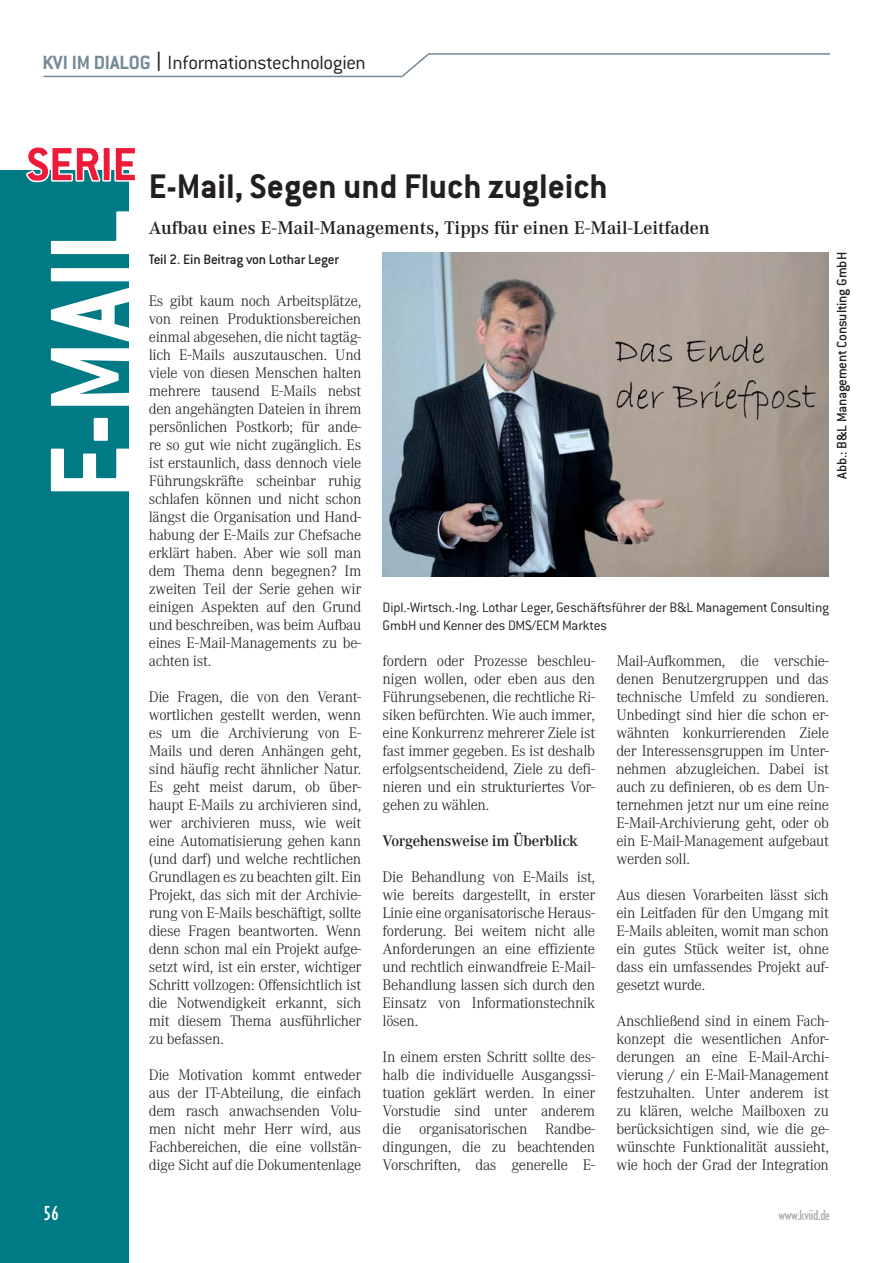
<style>
.page{position:relative;width:893px;height:1263px;background:#fff}
.page>*{position:absolute;margin:0;border:0;box-sizing:border-box;transform-origin:0 0}
.t1{font:700 124.5px "Conduit ITC";color:#fff;scale:.92 1}
.t2{font:700 51px "Conduit ITC";color:#ed1a3a}
.t3{font:700 37.5px "Conduit ITC";color:#231f20}
.t4{font:300 21px "Conduit ITC";letter-spacing:-.015em;color:#231f20}
.t5{font:condensed 21px "Gill Sans";color:#fff}
.t6{font:500 18px "Corporate ABQ";color:#231f20}
.t7{font:300 15px/18px "Corporate ABQ";letter-spacing:-.02em;color:#231f20;text-align:justify}
.t8{font:300 15px/18px "Conduit ITC";letter-spacing:-.015em;color:#231f20}
.t9{font:500 15px "Conduit ITC";letter-spacing:-.015em;color:#231f20}
.t10{font:500 15px "Corporate ABQ";letter-spacing:-.02em;color:#231f20}
.t11{font:condensed 15px "Gill Sans";letter-spacing:-.025em;color:#a7a9ac}
.s1{font-weight:700;color:#748a96}
.s2{font-family:"Gill Sans";font-weight:400}
</style>
<div class="page">
<div style="left:0;top:170px;width:129px;height:1093px;background:#007b85"></div>
<svg style="left:43px;top:53px;width:787px;height:25px"></svg>
<svg style="left:26px;top:170px;width:75px;height:13px"></svg>
<div style="left:102px;top:147px;width:9px;height:35px;border:3px solid #fff"></div>
<svg style="left:114px;top:170px;width:15px;height:12px"></svg>
<img style="left:383px;top:252px;width:446px;height:324px">
<h3 class="t4" style="left:42px;top:55px;width:325px"><span class="s1">KVI IM DIALOG</span> <span class="s2">|</span> Informationstechnologien</h3>
<h2 class="t2" style="left:27px;top:146px;width:112px">SERIE</h2>
<h1 class="t1" style="left:47px;top:499px;width:316px;rotate:-90deg">E-MAIL</h1>
<h3 class="t3" style="left:149px;top:173px;width:460px">E-Mail, Segen und Fluch zugleich</h3>
<p class="t6" style="left:149px;top:221px;width:562px">Aufbau eines E-Mail-Managements, Tipps für einen E-Mail-Leitfaden</p>
<p class="t9" style="left:149px;top:250px;width:192px">Teil 2. Ein Beitrag von Lothar Leger</p>
<p class="t7" style="left:149px;top:293px;width:214px">Es gibt kaum noch Arbeitsplätze, von reinen Produktionsbereichen einmal abgesehen, die nicht tagtäg&shy;lich E-Mails auszutauschen. Und viele von diesen Menschen halten mehrere tausend E-Mails nebst den angehängten Dateien in ihrem persönlichen Postkorb; für ande&shy;re so gut wie nicht zugänglich. Es ist erstaunlich, dass dennoch viele Führungskräfte scheinbar ruhig schlafen können und nicht schon längst die Organisation und Hand&shy;habung der E-Mails zur Chefsache erklärt haben. Aber wie soll man dem Thema denn begegnen? Im zweiten Teil der Serie gehen wir einigen Aspekten auf den Grund und beschreiben, was beim Aufbau eines E-Mail-Managements zu be&shy;achten ist.</p>
<p class="t7" style="left:149px;top:689px;width:214px">Die Fragen, die von den Verant&shy;wortlichen gestellt werden, wenn es um die Archivierung von E-Mails und deren Anhängen geht, sind häufig recht ähnlicher Natur.<br>Es geht meist darum, ob über&shy;haupt E-Mails zu archivieren sind, wer archivieren muss, wie weit eine Automatisierung gehen kann (und darf) und welche rechtlichen Grundlagen es zu beachten gilt. Ein Projekt, das sich mit der Archivie&shy;rung von E-Mails beschäftigt, sollte diese Fragen beantworten. Wenn denn schon mal ein Projekt aufge&shy;setzt wird, ist ein erster, wichtiger Schritt vollzogen: Offensichtlich ist die Notwendigkeit erkannt, sich mit diesem Thema ausführlicher zu befassen.</p>
<p class="t7" style="left:149px;top:1067px;width:214px">Die Motivation kommt entweder aus der IT-Abteilung, die einfach dem rasch anwachsenden Volu&shy;men nicht mehr Herr wird, aus Fachbereichen, die eine vollstän&shy;dige Sicht auf die Dokumentenlage</p>
<p class="t8" style="left:383px;top:600px;width:448px">Dipl.-Wirtsch.-Ing. Lothar Leger, Geschäftsführer der B&amp;L Management Consulting<br>GmbH und Kenner des DMS/ECM Marktes</p>
<p class="t7" style="left:383px;top:653px;width:214px">fordern oder Prozesse beschleu&shy;nigen wollen, oder eben aus den Führungsebenen, die rechtliche Ri&shy;siken befürchten. Wie auch immer, eine Konkurrenz mehrerer Ziele ist fast immer gegeben. Es ist deshalb erfolgsentscheidend, Ziele zu defi&shy;nieren und ein strukturiertes Vor&shy;gehen zu wählen.</p>
<p class="t10" style="left:383px;top:835px;width:197px">Vorgehensweise im Überblick</p>
<p class="t7" style="left:383px;top:869px;width:214px">Die Behandlung von E-Mails ist, wie bereits dargestellt, in erster Linie eine organisatorische Heraus&shy;forderung. Bei weitem nicht alle Anforderungen an eine effiziente und rechtlich einwandfreie E-Mail-Behandlung lassen sich durch den Einsatz von Informationstechnik lösen.</p>
<p class="t7" style="left:383px;top:1049px;width:214px">In einem ersten Schritt sollte des&shy;halb die individuelle Ausgangssi&shy;tuation geklärt werden. In einer Vorstudie sind unter anderem die organisatorischen Randbe&shy;dingungen, die zu beachtenden Vorschriften, das generelle E-</p>
<p class="t7" style="left:616px;top:653px;width:214px">Mail-Aufkommen, die verschie&shy;denen Benutzergruppen und das technische Umfeld zu sondieren.<br>Unbedingt sind hier die schon er&shy;wähnten konkurrierenden Ziele der Interessensgruppen im Unter&shy;nehmen abzugleichen. Dabei ist auch zu definieren, ob es dem Un&shy;ternehmen jetzt nur um eine reine E-Mail-Archivierung geht, oder ob ein E-Mail-Management aufgebaut werden soll.</p>
<p class="t7" style="left:616px;top:887px;width:214px">Aus diesen Vorarbeiten lässt sich ein Leitfaden für den Umgang mit E-Mails ableiten, womit man schon ein gutes Stück weiter ist, ohne dass ein umfassendes Projekt auf&shy;gesetzt wurde.</p>
<p class="t7" style="left:616px;top:1013px;width:214px">Anschließend sind in einem Fach&shy;konzept die wesentlichen Anfor&shy;derungen an eine E-Mail-Archi&shy;vierung / ein E-Mail-Management festzuhalten. Unter anderem ist zu klären, welche Mailboxen zu berücksichtigen sind, wie die ge&shy;wünschte Funktionalität aussieht, wie hoch der Grad der Integration</p>
<p class="t9" style="left:832px;top:479px;width:228px;rotate:-90deg">Abb.: B&amp;L Management Consulting GmbH</p>
<h3 class="t5" style="left:44px;top:1206px;width:17px">56</h3>
<p class="t11" style="left:778px;top:1210px;width:53px">www.kviid.de</p>
</div>
